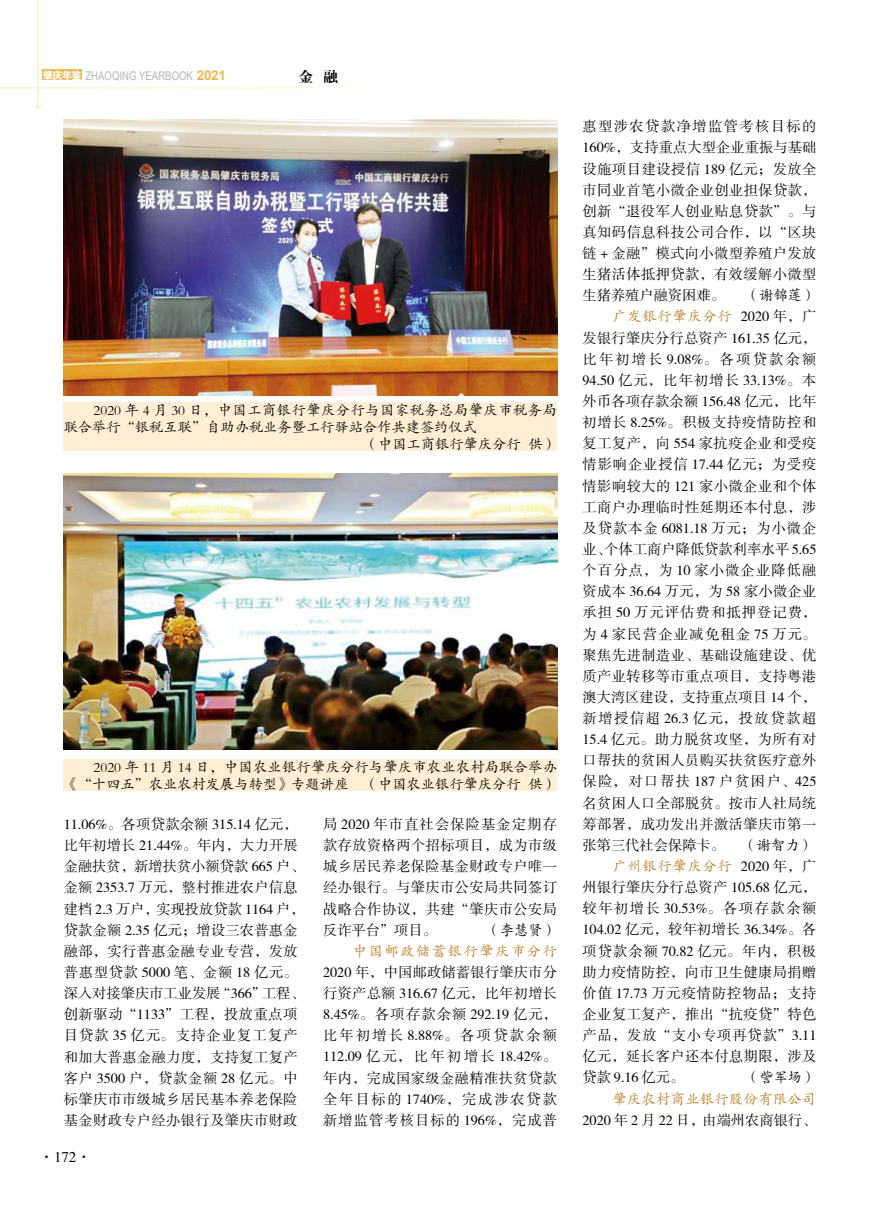
<style>
.page{position:relative;width:893px;height:1212px;background:#fff}
.page>*{position:absolute;margin:0;border:0;box-sizing:border-box;transform-origin:0 0}
.t1{font:15px "FZSSK GBK1 0";color:#000}
.t2{font:15px "FZDBSK GBK1 0";color:#000}
.t3{font:14.25px/21.1px "FZSSK GBK1 0";letter-spacing:.03em;color:#000;text-align:justify}
.t4{font:14.25px/17.1px "FZKTK GBK1 0";color:#000;text-align:right}
.t5{font:14.25px/21.1px "FZKTK GBK1 0";letter-spacing:.05em;color:#bd771a;text-align:right}
.t6{font:14.25px "FZKTK GBK1 0";letter-spacing:.035em;color:#000}
.t7{font:14.25px "FZSSK GBK1 0";color:#000}
.t8{font:14.25px "FZKTK GBK1 0";letter-spacing:.025em;color:#bd771a}
.t9{font:14.25px "FZKTK GBK1 0";letter-spacing:.11em;color:#bd771a}
.t10{font:12px "Arial";color:#b5b6b6;scale:.8 1}
.s1{font-family:"FZDHTK GBK1 0";font-size:10.5px;color:#fff}
.s2{font-weight:700;font-size:13.5px;color:#e8bb5a}
.s3{color:#000}
.s4{font-family:"FZSSK GBK1 0";color:#000}
.s5{font-family:"FZKTK GBK1 0"}
</style>
<div class="page">
<img style="left:64px;top:119px;width:493px;height:276px">
<div style="left:64px;top:403px;width:493px;height:48px;background:#feefd4"></div>
<img style="left:64px;top:473px;width:493px;height:277px">
<div style="left:64px;top:760px;width:493px;height:31px;background:#feefd4"></div>
<hr style="left:37px;top:0;width:1px;height:107px;background:#feebbe">
<hr style="left:0;top:87px;width:480px;height:1px;background:#feebbe">
<div style="left:43px;top:70px;width:39px;height:10px;background:#e8bb5a"></div>
<p class="t10" style="left:43px;top:67px;width:230px"><span class="s1">肇庆年鉴</span> ZHAOQING YEARBOOK <span class="s2">2021</span></p>
<p class="t2" style="left:298px;top:69px;width:41px">金 融</p>
<p class="t6" style="left:94px;top:402px;width:465px">2020 年 4 月 30 日，中国工商银行肇庆分行与国家税务总局肇庆市税务局</p>
<p class="t4" style="left:64px;top:419px;width:415px">联合举行“银税互联”自助办税业务暨工行驿站合作共建签约仪式</p>
<p class="t4" style="left:364px;top:436px;width:195px">（中国工商银行肇庆分行 供）</p>
<p class="t4" style="left:64px;top:759px;width:495px">2020 年 11 月 14 日，中国农业银行肇庆分行与肇庆市农业农村局联合举办《“十四五”农业农村发展与转型》专题讲座 （中国农业银行肇庆分行 供）</p>
<p class="t3" style="left:64px;top:814px;width:242px;text-align:left">11.06%。各项贷款余额 315.14 亿元，比年初增长 21.44%。年内，大力开展金融扶贫，新增扶贫小额贷款 665 户、金额 2353.7 万元，整村推进农户信息建档 2.3 万户，实现投放贷款 1164 户，贷款金额 2.35 亿元；增设三农普惠金融部，实行普惠金融专业专营，发放普惠型贷款 5000 笔、金额 18 亿元。深入对接肇庆市工业发展“366”工程、创新驱动“1133”工程，投放重点项目贷款 35 亿元。支持企业复工复产和加大普惠金融力度，支持复工复产客户 3500 户，贷款金额 28 亿元。中标肇庆市市级城乡居民基本养老保险基金财政专户经办银行及肇庆市财政</p>
<p class="t3" style="left:323px;top:814px;width:235px">局 2020 年市直社会保险基金定期存款存放资格两个招标项目，成为市级城乡居民养老保险基金财政专户唯一经办银行。与肇庆市公安局共同签订战略合作协议，共建“肇庆市公安局反诈平台”项目。</p>
<p class="t4" style="left:486px;top:921px;width:73px">（李慧贤）</p>
<p class="t9" style="left:353px;top:943px;width:206px">中国邮政储蓄银行肇庆市分行</p>
<p class="t3" style="left:323px;top:962px;width:235px">2020 年，中国邮政储蓄银行肇庆市分行资产总额 316.67 亿元，比年初增长8.45%。各项存款余额 292.19 亿元，比年初增长 8.88%。各项贷款余额112.09 亿元，比年初增长 18.42%。年内，完成国家级金融精准扶贫贷款全年目标的 1740%，完成涉农贷款新增监管考核目标的 196%，完成普</p>
<p class="t1" style="left:39px;top:1149px;width:54px">·172·</p>
<p class="t3" style="left:583px;top:117px;width:235px">惠型涉农贷款净增监管考核目标的160%，支持重点大型企业重振与基础设施项目建设授信 189 亿元；发放全市同业首笔小微企业创业担保贷款，创新“退役军人创业贴息贷款”。与真知码信息科技公司合作，以“区块链 + 金融”模式向小微型养殖户发放生猪活体抵押贷款，有效缓解小微型生猪养殖户融资困难。</p>
<p class="t5" style="left:612px;top:285px;width:206px"><span class="s3">（谢锦莲）<br></span>广发银行肇庆分行 <span class="s4">2020 年，广</span></p>
<p class="t3" style="left:583px;top:328px;width:235px">发银行肇庆分行总资产 161.35 亿元，比年初增长 9.08%。各项贷款余额94.50 亿元，比年初增长 33.13%。本外币各项存款余额 156.48 亿元，比年初增长 8.25%。积极支持疫情防控和复工复产，向 554 家抗疫企业和受疫情影响企业授信 17.44 亿元；为受疫情影响较大的 121 家小微企业和个体工商户办理临时性延期还本付息，涉及贷款本金 6081.18 万元；为小微企业、个体工商户降低贷款利率水平 5.65个百分点，为 10 家小微企业降低融资成本 36.64 万元，为 58 家小微企业承担 50 万元评估费和抵押登记费，为 4 家民营企业减免租金 75 万元。聚焦先进制造业、基础设施建设、优质产业转移等市重点项目，支持粤港澳大湾区建设，支持重点项目 14 个，新增授信超 26.3 亿元，投放贷款超15.4 亿元。助力脱贫攻坚，为所有对口帮扶的贫困人员购买扶贫医疗意外保险，对口帮扶 187 户贫困户、425名贫困人口全部脱贫。按市人社局统筹部署，成功发出并激活肇庆市第一张第三代社会保障卡。 <span class="s5">（谢智力）</span></p>
<p class="t5" style="left:612px;top:856px;width:206px">广州银行肇庆分行 <span class="s4">2020 年，广</span></p>
<p class="t3" style="left:583px;top:877px;width:235px">州银行肇庆分行总资产 105.68 亿元，较年初增长 30.53%。各项存款余额104.02 亿元，较年初增长 36.34%。各项贷款余额 70.82 亿元。年内，积极助力疫情防控，向市卫生健康局捐赠价值 17.73 万元疫情防控物品；支持企业复工复产，推出“抗疫贷”特色产品，发放“支小专项再贷款”3.11亿元，延长客户还本付息期限，涉及贷款 9.16 亿元。</p>
<p class="t4" style="left:745px;top:1069px;width:73px">（訾军场）</p>
<p class="t8" style="left:612px;top:1091px;width:206px">肇庆农村商业银行股份有限公司</p>
<p class="t7" style="left:583px;top:1112px;width:235px">2020 年 2 月 22 日，由端州农商银行、</p>
</div>
